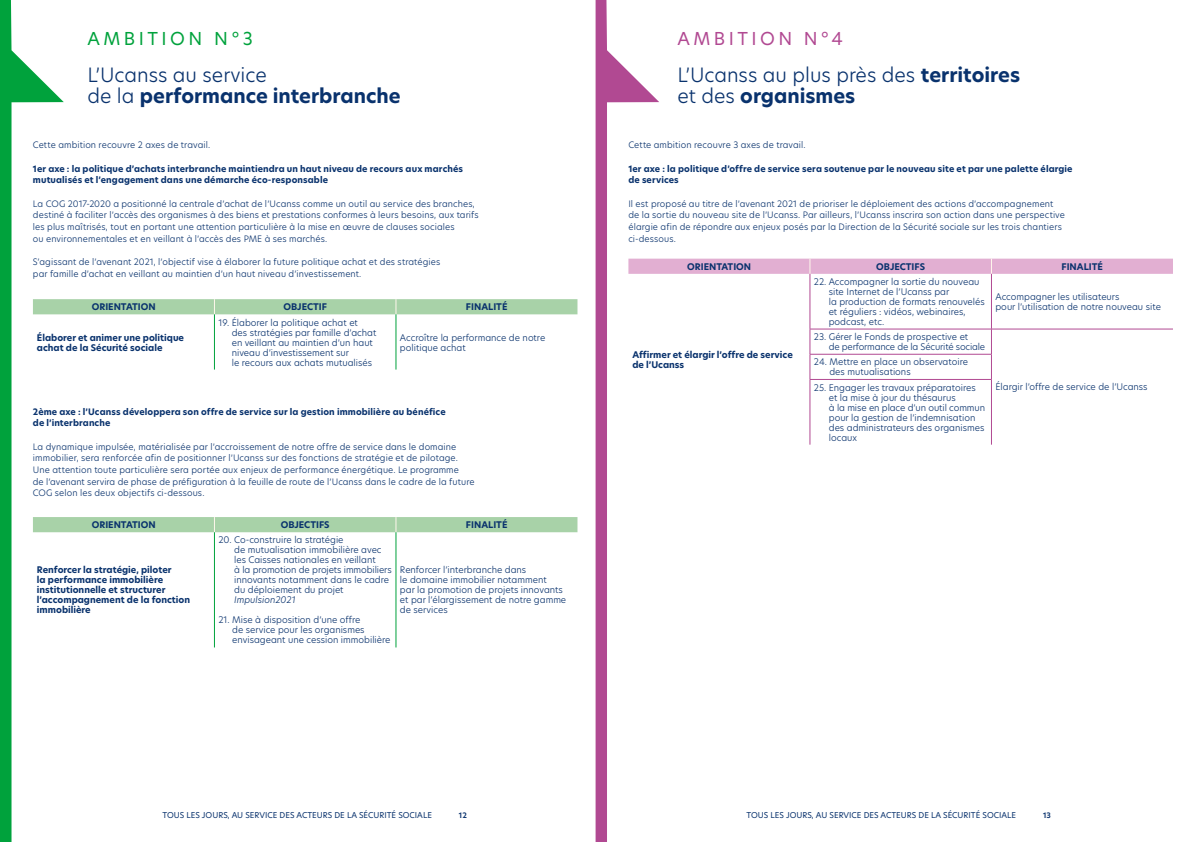
<style>
.page{position:relative;width:1191px;height:842px;background:#fff}
.page>*{position:absolute;margin:0;border:0;box-sizing:border-box;transform-origin:0 0}
.t1{font:300 19.5px/21.4px "Hero New";color:#09326d}
.t2{font:700 19.5px/21.4px "Hero New";color:#09326d}
.t3{font:17.5px "Hero New";letter-spacing:.2em;color:#00a23c}
.t4{font:17.5px "Hero New";letter-spacing:.2em;color:#b14992}
.t5{font:300 9px/10px "Hero New";color:#09326d}
.t6{font:700 9px/10px "Hero New";color:#09326d}
.t7{font:300 9px/10px "Hero New";letter-spacing:-.02em;color:#09326d}
.t8{font:italic 300 9px "Hero New";color:#09326d}
.t9{font:300 8.8px/11.7px "Hero New";letter-spacing:.01em;color:#09326d}
.t10{font:700 8.8px/11.7px "Hero New";letter-spacing:.015em;color:#09326d}
.t11{font:8px "Hero New";color:#09326d}
.t12{font:600 7.4px "Hero New";color:#09326d}
.s1{font-weight:700}
.s2{font-weight:300}
</style>
<div class="page">
<svg style="left:0;top:0;width:64px;height:842px"></svg>
<svg style="left:33px;top:299px;width:544px;height:15px;background:#a9d2a9"></svg>
<hr style="left:214px;top:314px;width:1px;height:56px;background:#00a23c">
<hr style="left:396px;top:314px;width:1px;height:56px;background:#00a23c">
<div style="left:33px;top:517px;width:544px;height:15px;background:#a8d2a8"></div>
<hr style="left:214px;top:532px;width:1px;height:115px;background:#00a23c">
<hr style="left:396px;top:532px;width:1px;height:115px;background:#00a23c">
<svg style="left:595px;top:0;width:64px;height:842px"></svg>
<svg style="left:628px;top:259px;width:545px;height:15px;background:#e2b0d2"></svg>
<hr style="left:809px;top:274px;width:1px;height:55px;background:#b14992">
<hr style="left:809px;top:329px;width:182px;height:1px;background:#b14992">
<hr style="left:991px;top:329px;width:182px;height:1px;background:#b14992">
<hr style="left:809px;top:354px;width:182px;height:1px;background:#b14992">
<svg style="left:809px;top:329px;width:1px;height:50px"></svg>
<hr style="left:809px;top:379px;width:182px;height:1px;background:#b14992">
<hr style="left:809px;top:380px;width:1px;height:65px;background:#b14992">
<hr style="left:991px;top:274px;width:1px;height:55px;background:#b14992">
<svg style="left:991px;top:329px;width:1px;height:50px"></svg>
<hr style="left:991px;top:380px;width:1px;height:65px;background:#b14992">
<h2 class="t3" style="left:87px;top:26px;width:167px">AMBITION N°3</h2>
<h2 class="t4" style="left:677px;top:26px;width:167px">AMBITION N°4</h2>
<h1 class="t1" style="left:677px;top:63px;width:344px">L’Ucanss au plus près des <span class="s1">territoires </span>et des <span class="s1">organismes</span></h1>
<p class="t9" style="left:628px;top:139px;width:179px">Cette ambition recouvre 3 axes de travail.</p>
<p class="t10" style="left:628px;top:163px;width:446px">1er axe : la politique d’offre de service sera soutenue par le nouveau site et par une palette élargie de services</p>
<p class="t9" style="left:628px;top:198px;width:438px">Il est proposé au titre de l’avenant 2021 de prioriser le déploiement des actions d’accompagnement de la sortie du nouveau site de l’Ucanss. Par ailleurs, l’Ucanss inscrira son action dans une perspective élargie afin de répondre aux enjeux posés par la Direction de la Sécurité sociale sur les trois chantiers ci-dessous.</p>
<p class="t6" style="left:687px;top:262px;width:65px">ORIENTATION</p>
<p class="t6" style="left:876px;top:262px;width:50px">OBJECTIFS</p>
<p class="t6" style="left:1061px;top:262px;width:43px">FINALITÉ</p>
<h1 class="t2" style="left:87px;top:64px;width:315px"><span class="s2">L’Ucanss au service<br>de la</span> performance interbranche</h1>
<p class="t9" style="left:33px;top:139px;width:179px">Cette ambition recouvre 2 axes de travail.</p>
<p class="t10" style="left:33px;top:163px;width:432px">1er axe : la politique d’achats interbranche maintiendra un haut niveau de recours aux marchés mutualisés et l’engagement dans une démarche éco-responsable</p>
<p class="t9" style="left:33px;top:198px;width:447px">La COG 2017-2020 a positionné la centrale d’achat de l’Ucanss comme un outil au service des branches, destiné à faciliter l’accès des organismes à des biens et prestations conformes à leurs besoins, aux tarifs les plus maîtrisés, tout en portant une attention particulière à la mise en œuvre de clauses sociales<br>ou environnementales et en veillant à l’accès des PME à ses marchés.</p>
<p class="t9" style="left:33px;top:256px;width:409px">S’agissant de l’avenant 2021, l’objectif vise à élaborer la future politique achat et des stratégies par famille d’achat en veillant au maintien d’un haut niveau d’investissement.</p>
<p class="t6" style="left:92px;top:302px;width:65px">ORIENTATION</p>
<p class="t6" style="left:283px;top:302px;width:45px">OBJECTIF</p>
<p class="t6" style="left:466px;top:302px;width:43px">FINALITÉ</p>
<p class="t6" style="left:37px;top:332px;width:149px">Élaborer et animer une politique achat de la Sécurité sociale</p>
<p class="t5" style="left:828px;top:276px;width:158px;text-indent:-15px">22. Accompagner la sortie du nouveau site Internet de l’Ucanss par<br>la production de formats renouvelés et réguliers : vidéos, webinaires, podcast, etc.</p>
<p class="t5" style="left:995px;top:291px;width:167px">Accompagner les utilisateurs<br>pour l’utilisation de notre nouveau site</p>
<p class="t5" style="left:232px;top:317px;width:146px;text-indent:-13px">19. Élaborer la politique achat et<br>des stratégies par famille d’achat en veillant au maintien d’un haut niveau d’investissement sur<br>le recours aux achats mutualisés</p>
<p class="t7" style="left:829px;top:332px;width:158px;text-indent:-15px">23. Gérer le Fonds de prospective et<br>de performance de la Sécurité sociale</p>
<p class="t5" style="left:400px;top:332px;width:147px">Accroître la performance de notre politique achat</p>
<p class="t6" style="left:632px;top:350px;width:162px">Affirmer et élargir l’offre de service de l’Ucanss</p>
<p class="t5" style="left:829px;top:357px;width:140px;text-indent:-15px">24. Mettre en place un observatoire des mutualisations</p>
<p class="t5" style="left:829px;top:382px;width:158px;text-indent:-15px">25. Engager les travaux préparatoires et la mise à jour du thésaurus<br>à la mise en place d’un outil commun pour la gestion de l’indemnisation des administrateurs des organismes locaux</p>
<p class="t5" style="left:995px;top:382px;width:154px">Élargir l’offre de service de l’Ucanss</p>
<p class="t10" style="left:33px;top:405px;width:414px">2ème axe : l’Ucanss développera son offre de service sur la gestion immobilière au bénéfice de l’interbranche</p>
<p class="t9" style="left:33px;top:440px;width:443px">La dynamique impulsée, matérialisée par l’accroissement de notre offre de service dans le domaine immobilier, sera renforcée afin de positionner l’Ucanss sur des fonctions de stratégie et de pilotage.<br>Une attention toute particulière sera portée aux enjeux de performance énergétique. Le programme<br>de l’avenant servira de phase de préfiguration à la feuille de route de l’Ucanss dans le cadre de la future COG selon les deux objectifs ci-dessous.</p>
<p class="t6" style="left:92px;top:520px;width:65px">ORIENTATION</p>
<p class="t6" style="left:281px;top:520px;width:50px">OBJECTIFS</p>
<p class="t6" style="left:466px;top:520px;width:43px">FINALITÉ</p>
<p class="t6" style="left:37px;top:565px;width:155px">Renforcer la stratégie, piloter<br>la performance immobilière institutionnelle et structurer l’accompagnement de la fonction immobilière</p>
<p class="t5" style="left:234px;top:535px;width:159px;text-indent:-16px">20. Co-construire la stratégie<br>de mutualisation immobilière avec les Caisses nationales en veillant<br>à la promotion de projets immobiliers innovants notamment dans le cadre du déploiement du projet</p>
<p class="t8" style="left:234px;top:594px;width:63px">Impulsion2021</p>
<p class="t5" style="left:232px;top:615px;width:160px;text-indent:-14px">21. Mise à disposition d’une offre<br>de service pour les organismes envisageant une cession immobilière</p>
<p class="t5" style="left:400px;top:565px;width:168px">Renforcer l’interbranche dans<br>le domaine immobilier notamment<br>par la promotion de projets innovants et par l’élargissement de notre gamme de services</p>
<p class="t11" style="left:162px;top:809px;width:271px">TOUS LES JOURS, AU SERVICE DES ACTEURS DE LA SÉCURITÉ SOCIALE</p>
<p class="t12" style="left:459px;top:810px;width:10px">12</p>
<p class="t11" style="left:746px;top:809px;width:271px">TOUS LES JOURS, AU SERVICE DES ACTEURS DE LA SÉCURITÉ SOCIALE</p>
<p class="t12" style="left:1043px;top:810px;width:9px">13</p>
</div>
